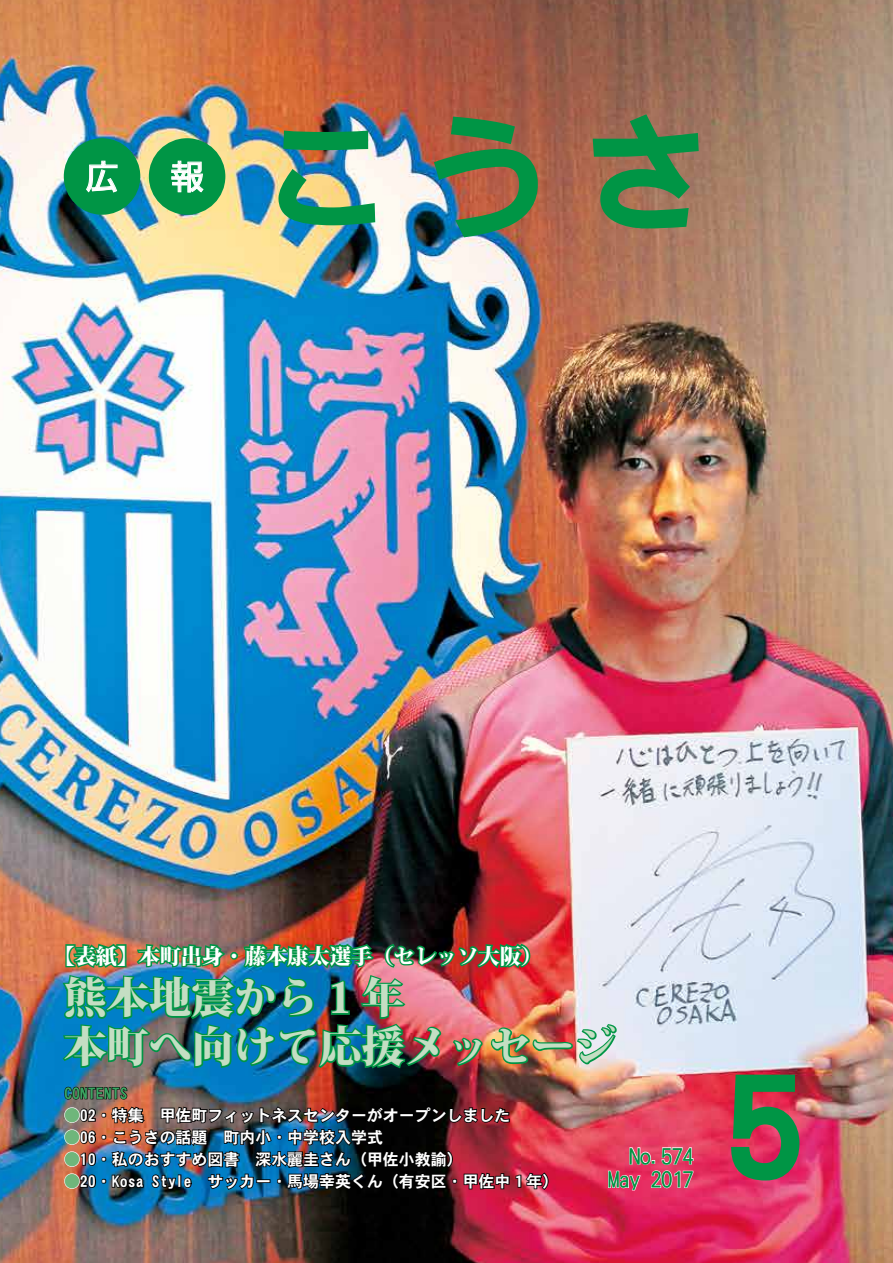
<style>
.page{position:relative;width:893px;height:1263px;background:#fff}
.page>*{position:absolute;margin:0;border:0;box-sizing:border-box;transform-origin:0 0}
.t1{font:127.5px "DF Gothic P W5 WIN RKSJ H";color:#009545}
.t2{font:800 42.45px/48.9px "Koz Min Pro";color:#c4dec3}
.t3{font:34.05px "DF Gothic P W5 WIN RKSJ H";color:#fff}
.t4{font:800 21.3px "Koz Min Pro";color:#fff}
.t5{font:21.3px/23.4px "DF Gothic P W5 WIN RKSJ H";color:#009545;text-align:right}
.t6{font:15.9px "DFHS Gothic W7 WIN RKSJ H";color:#fff}
.t7{font:15.9px "DFHS Gothic W7 WIN RKSJ H";color:#39a661}
.s1{color:#6fb67b}
</style>
<div class="page">
<img style="left:0;top:0;width:893px;height:1263px">
<div style="left:64px;top:138px;width:76px;height:77px;background:#009545;border-radius:50%"></div>
<div style="left:149px;top:138px;width:76px;height:77px;background:#009545;border-radius:50%"></div>
<svg style="left:86px;top:160px;width:32px;height:33px"></svg>
<svg style="left:171px;top:160px;width:33px;height:33px"></svg>
<svg style="left:607px;top:1147px;width:87px;height:44px;background:#eb6384"></svg>
<img style="left:60px;top:894px;width:558px;height:176px">
<img style="left:728px;top:1071px;width:75px;height:113px">
<img style="left:64px;top:1086px;width:485px;height:105px">
<img style="left:275px;top:127px;width:104px;height:102px">
<img style="left:430px;top:113px;width:111px;height:128px">
<svg style="left:589px;top:110px;width:113px;height:122px;background:#6e7c52"></svg>
<h3 class="t3" style="left:85px;top:159px;width:36px">広</h3>
<h3 class="t3" style="left:170px;top:159px;width:36px">報</h3>
<h1 class="t1" style="left:263px;top:111px;width:448px">こうさ</h1>
<h3 class="t4" style="left:53px;top:940px;width:490px">【表紙】本町出身・藤本康太選手（セレッソ大阪）</h3>
<h2 class="t2" style="left:64px;top:971px;width:554px">熊本地震から１年<br>本町へ向けて応援メッセージ</h2>
<p class="t7" style="left:64px;top:1085px;width:65px">CONTENTS</p>
<p class="t6" style="left:64px;top:1107px;width:448px"><span class="s1">●</span>02・特集　甲佐町フィットネスセンターがオープンしました</p>
<p class="t6" style="left:64px;top:1129px;width:320px"><span class="s1">●</span>06・こうさの話題　町内小・中学校入学式</p>
<p class="t6" style="left:64px;top:1151px;width:400px"><span class="s1">●</span>10・私のおすすめ図書　深水麗圭さん（甲佐小教諭）</p>
<p class="t6" style="left:64px;top:1173px;width:496px"><span class="s1">●</span>20・Kosa Style　サッカー・馬場幸英くん（有安区・甲佐中１年）</p>
<h3 class="t5" style="left:608px;top:1145px;width:87px">No.574<br>May 2017</h3>
<h1 class="t1" style="left:702px;top:1063px;width:129px">５</h1>
</div>
